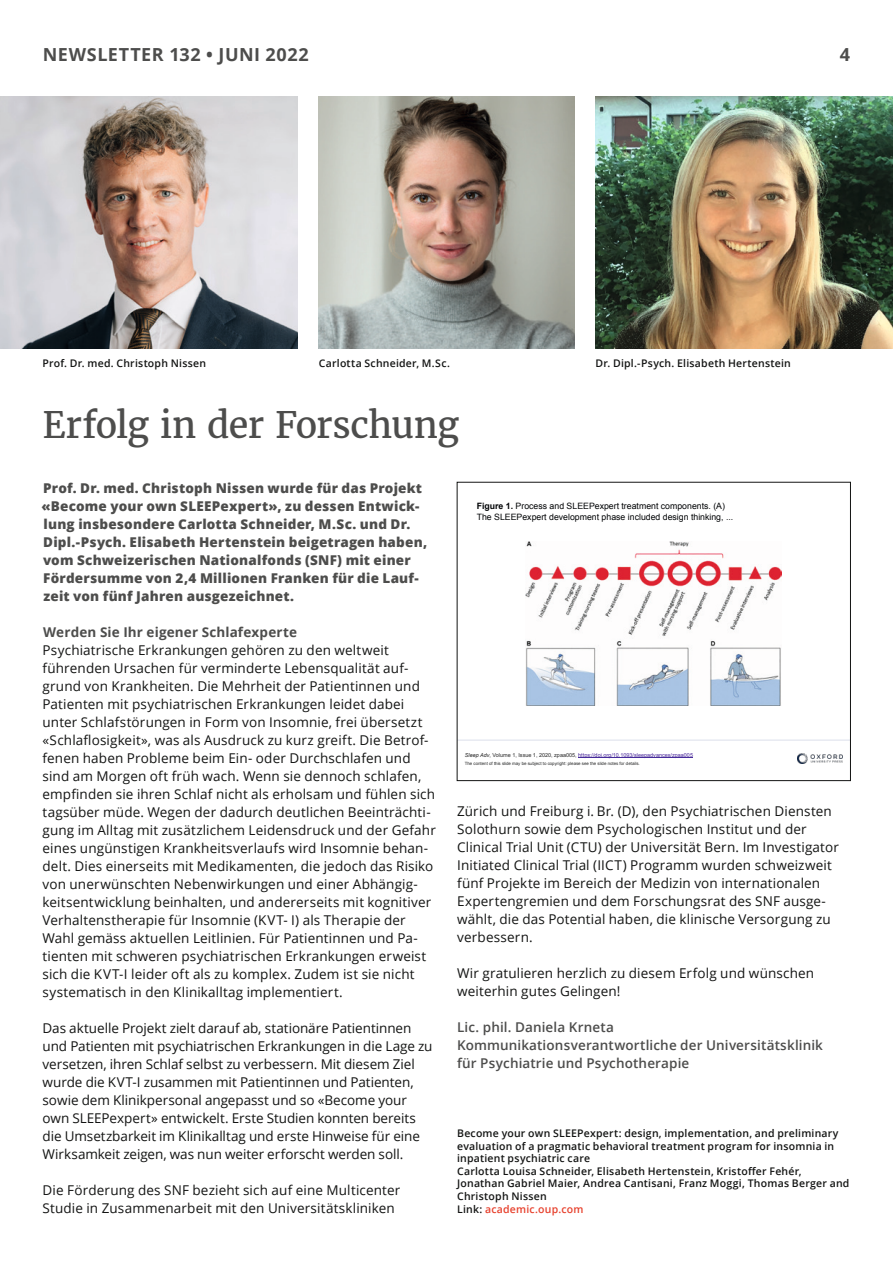
<style>
.page{position:relative;width:893px;height:1263px;background:#fff}
.page>*{position:absolute;margin:0;border:0;box-sizing:border-box;transform-origin:0 0}
.t1{font:36px "Merriweather";letter-spacing:-.015em;color:#4d4d4c}
.t2{font:700 18px "Open Sans";letter-spacing:.03em;color:#4d4d4c}
.t3{font:13.5px/18px "Open Sans";letter-spacing:.01em;color:#131413}
.t4{font:800 13.5px/18px "Open Sans";letter-spacing:.015em;color:#4d4d4c}
.t5{font:600 13.5px/18px "Open Sans";letter-spacing:.01em;color:#4d4d4c}
.t6{font:700 13.5px "Open Sans";letter-spacing:.01em;color:#4d4d4c}
.t7{font:600 10.5px/12.6px "Open Sans";letter-spacing:.02em;color:#131413}
.t8{font:8.7px/10.4px "Arial";color:#010305}
.t9{font:5.4px "Arial";color:#48279a}
.t10{font:4.35px "Arial";color:#222323}
.s1{font-weight:700}
.s2{font-style:italic;color:#2b2b2b}
.s3{color:#2b2b2b}
.s4{color:#e7412d}
</style>
<div class="page">
<img style="left:0;top:97px;width:298px;height:252px">
<img style="left:595px;top:97px;width:298px;height:252px">
<img style="left:319px;top:97px;width:255px;height:252px">
<hr style="left:457px;top:740px;width:393px;height:1px;background:#dbdfeb">
<hr style="left:578px;top:757px;width:115px;height:1px;background:#452b9a">
<img style="left:797px;top:753px;width:46px;height:10px">
<img style="left:526px;top:541px;width:256px;height:164px">
<div style="left:457px;top:482px;width:394px;height:299px;border:1px solid #131413"></div>
<h2 class="t2" style="left:43px;top:41px;width:268px">NEWSLETTER 132 • JUNI 2022</h2>
<h2 class="t2" style="left:840px;top:41px;width:12px">4</h2>
<p class="t7" style="left:43px;top:356px;width:165px">Prof. Dr. med. Christoph Nissen</p>
<p class="t7" style="left:319px;top:356px;width:132px">Carlotta Schneider, M.Sc.</p>
<p class="t7" style="left:595px;top:356px;width:197px">Dr. Dipl.-Psych. Elisabeth Hertenstein</p>
<h1 class="t1" style="left:43px;top:403px;width:418px">Erfolg in der Forschung</h1>
<p class="t4" style="left:41px;top:478px;width:387px">Prof. Dr. med. Christoph Nissen wurde für das Projekt «Become your own SLEEPexpert», zu dessen Entwick&shy;lung insbesondere Carlotta Schneider, M.Sc. und Dr.<br>Dipl.-Psych. Elisabeth Hertenstein beigetragen haben, vom Schweizerischen Nationalfonds (SNF) mit einer Fördersumme von 2,4 Millionen Franken für die Lauf&shy;zeit von fünf Jahren ausgezeichnet.</p>
<p class="t6" style="left:43px;top:622px;width:255px">Werden Sie Ihr eigener Schlafexperte</p>
<p class="t3" style="left:43px;top:640px;width:395px">Psychiatrische Erkrankungen gehören zu den weltweit führenden Ursachen für verminderte Lebensqualität auf&shy;grund von Krankheiten. Die Mehrheit der Patientinnen und Patienten mit psychiatrischen Erkrankungen leidet dabei unter Schlafstörungen in Form von Insomnie, frei übersetzt «Schlaflosigkeit», was als Ausdruck zu kurz greift. Die Betrof&shy;fenen haben Probleme beim Ein- oder Durchschlafen und sind am Morgen oft früh wach. Wenn sie dennoch schlafen, empfinden sie ihren Schlaf nicht als erholsam und fühlen sich tagsüber müde. Wegen der dadurch deutlichen Beeinträchti&shy;gung im Alltag mit zusätzlichem Leidensdruck und der Gefahr eines ungünstigen Krankheitsverlaufs wird Insomnie behan&shy;delt. Dies einerseits mit Medikamenten, die jedoch das Risiko von unerwünschten Nebenwirkungen und einer Abhängig&shy;keitsentwicklung beinhalten, und andererseits mit kognitiver Verhaltenstherapie für Insomnie (KVT- I) als Therapie der Wahl gemäss aktuellen Leitlinien. Für Patientinnen und Pa&shy;tienten mit schweren psychiatrischen Erkrankungen erweist sich die KVT-I leider oft als zu komplex. Zudem ist sie nicht systematisch in den Klinikalltag implementiert.</p>
<p class="t3" style="left:43px;top:1018px;width:391px">Das aktuelle Projekt zielt darauf ab, stationäre Patientinnen und Patienten mit psychiatrischen Erkrankungen in die Lage zu versetzen, ihren Schlaf selbst zu verbessern. Mit diesem Ziel wurde die KVT-I zusammen mit Patientinnen und Patienten, sowie dem Klinikpersonal angepasst und so «Become your own SLEEPexpert» entwickelt. Erste Studien konnten bereits die Umsetzbarkeit im Klinikalltag und erste Hinweise für eine Wirksamkeit zeigen, was nun weiter erforscht werden soll.</p>
<p class="t3" style="left:43px;top:1180px;width:359px">Die Förderung des SNF bezieht sich auf eine Multicenter<br>Studie in Zusammenarbeit mit den Universitätskliniken</p>
<p class="t8" style="left:477px;top:501px;width:258px"><span class="s1">Figure 1.</span> Process and SLEEPexpert treatment components. (A)<br>The SLEEPexpert development phase included design thinking, ...</p>
<p class="t9" style="left:465px;top:751px;width:230px"><span class="s2">Sleep Adv</span><span class="s3">, Volume 1, Issue 1, 2020, zpaa005,</span> https://doi.org/10.1093/sleepadvances/zpaa005</p>
<p class="t10" style="left:465px;top:761px;width:176px">The content of this slide may be subject to copyright: please see the slide notes for details.</p>
<p class="t3" style="left:457px;top:802px;width:383px">Zürich und Freiburg i. Br. (D), den Psychiatrischen Diensten Solothurn sowie dem Psychologischen Institut und der Clinical Trial Unit (CTU) der Universität Bern. Im Investigator Initiated Clinical Trial (IICT) Programm wurden schweizweit fünf Projekte im Bereich der Medizin von internationalen Expertengremien und dem Forschungsrat des SNF ausge&shy;wählt, die das Potential haben, die klinische Versorgung zu verbessern.</p>
<p class="t3" style="left:457px;top:964px;width:359px">Wir gratulieren herzlich zu diesem Erfolg und wünschen weiterhin gutes Gelingen!</p>
<p class="t5" style="left:457px;top:1018px;width:367px">Lic. phil. Daniela Krneta<br>Kommunikationsverantwortliche der Universitätsklinik für Psychiatrie und Psychotherapie</p>
<p class="t7" style="left:457px;top:1127px;width:394px">Become your own SLEEPexpert: design, implementation, and preliminary evaluation of a pragmatic behavioral treatment program for insomnia in inpatient psychiatric care<br>Carlotta Louisa Schneider, Elisabeth Hertenstein, Kristoffer Fehér, Jonathan Gabriel Maier, Andrea Cantisani, Franz Moggi, Thomas Berger and Christoph Nissen<br>Link: <span class="s4">academic.oup.com</span></p>
</div>
